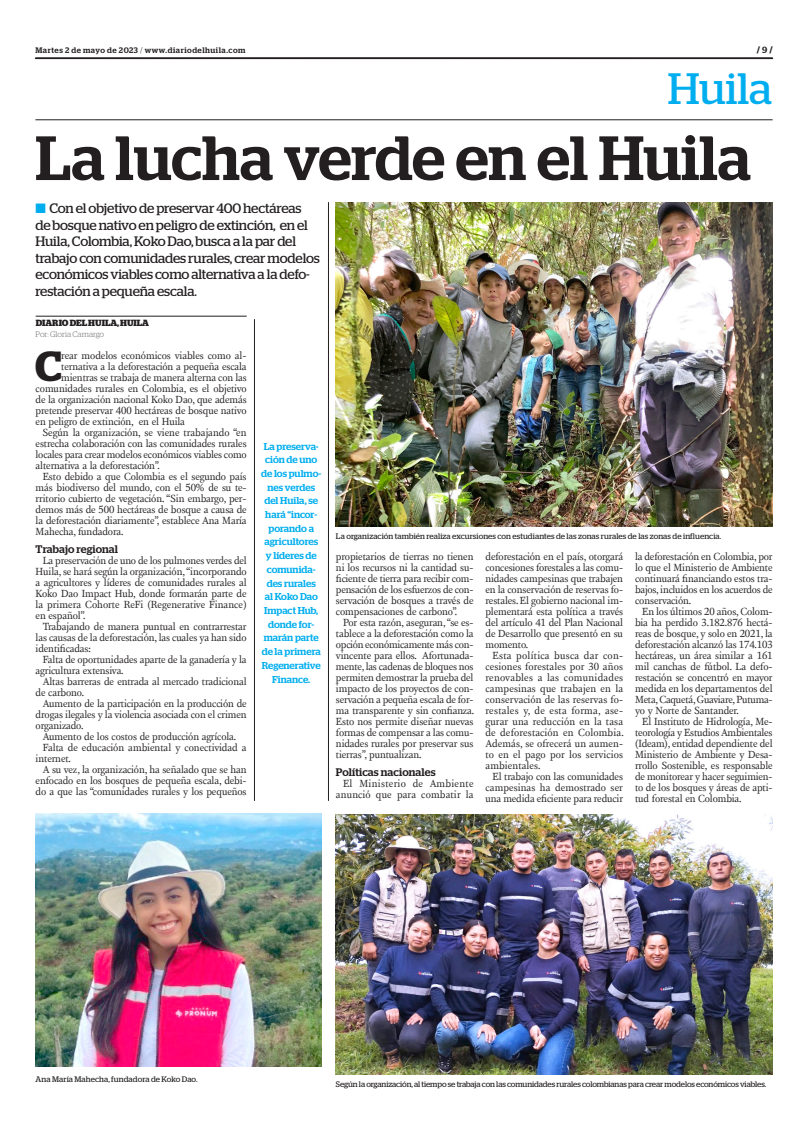
<style>
.page{position:relative;width:801px;height:1134px;background:#fff}
.page>*{position:absolute;margin:0;border:0;box-sizing:border-box;transform-origin:0 0}
.t1{font:500 62.4px "Stag";color:#231f20}
.t2{font:43.9px "Stag";color:#00aeef}
.t3{font:600 42px "Stag";color:#231f20}
.t4{font:13.7px/16.5px "Stag";letter-spacing:-.01em;color:#231f20}
.t5{font:500 11px "Stag";letter-spacing:.01em;color:#231f20}
.t6{font:10.6px/11px "New Fournier BP";letter-spacing:-.01em;color:#231f20;text-align:justify}
.t7{font:10.6px/11px "New Fournier BP";letter-spacing:.01em;color:#231f20;text-align:right}
.t8{font:500 10px/13.7px "Stag";letter-spacing:-.005em;color:#00aeef;text-align:center}
.t9{font:700 9px "Stag";color:#231f20}
.t10{font:8px "Stag";letter-spacing:-.005em;color:#231f20}
.t11{font:500 8px "Stag";letter-spacing:.065em;color:#231f20}
.t12{font:300 8px "Stag";letter-spacing:-.005em;color:#6c6d70}
.s1{font-weight:300}
.s2{font-weight:500}
.s3{color:#00aeef}
</style>
<div class="page">
<svg style="left:35px;top:58px;width:738px;height:1px"></svg>
<hr style="left:35px;top:120px;width:737px;height:1px;background:#231f20">
<img style="left:336px;top:202px;width:436px;height:324px">
<img style="left:36px;top:813px;width:286px;height:253px">
<img style="left:336px;top:814px;width:436px;height:261px">
<hr style="left:36px;top:316px;width:211px;height:1px;background:#231f20">
<hr style="left:254px;top:319px;width:1px;height:482px;background:#231f20">
<hr style="left:328px;top:202px;width:1px;height:599px;background:#231f20">
<p class="t11" style="left:35px;top:45px;width:211px">Martes 2 de mayo de 2023 <span class="s1">/</span> www.diariodelhuila.com</p>
<p class="t9" style="left:756px;top:45px;width:17px">/ <span class="s2">9</span> /</p>
<h2 class="t2" style="left:668px;top:63px;width:106px">Huila</h2>
<h1 class="t1" style="left:35px;top:121px;width:717px">La lucha verde en el Huila</h1>
<p class="t4" style="left:35px;top:200px;width:286px"><span class="s3">■</span> Con el objetivo de preservar 400 hectáreas de bosque nativo en peligro de extinción, en el Huila, Colombia, Koko Dao, busca a la par del trabajo con comunidades rurales, crear modelos económicos viables como alternativa a la defo&shy;restación a pequeña escala.</p>
<p class="t9" style="left:36px;top:318px;width:115px">DIARIO DEL HUILA, HUILA</p>
<p class="t12" style="left:36px;top:330px;width:70px">Por: Gloria Camargo</p>
<h3 class="t3" style="left:35px;top:342px;width:28px">C</h3>
<p class="t6" style="left:61px;top:350px;width:187px">rear modelos económicos viables como al-</p>
<p class="t6" style="left:61px;top:361px;width:187px">ternativa a la deforestación a pequeña escala</p>
<p class="t6" style="left:61px;top:372px;width:187px">mientras se trabaja de manera alterna con las</p>
<p class="t6" style="left:36px;top:383px;width:213px">comunidades rurales en Colombia, es el objetivo</p>
<p class="t6" style="left:36px;top:394px;width:212px">de la organización nacional Koko Dao, que además</p>
<p class="t6" style="left:36px;top:405px;width:212px">pretende preservar 400 hectáreas de bosque nativo</p>
<p class="t6" style="left:36px;top:416px;width:151px">en peligro de extinción, en el Huila</p>
<p class="t6" style="left:43px;top:427px;width:205px">Según la organización, se viene trabajando “en</p>
<p class="t6" style="left:36px;top:438px;width:212px">estrecha colaboración con las comunidades rurales</p>
<p class="t6" style="left:36px;top:449px;width:213px">locales para crear modelos económicos viables como</p>
<p class="t6" style="left:36px;top:460px;width:126px">alternativa a la deforestación”.</p>
<p class="t6" style="left:43px;top:471px;width:205px">Esto debido a que Colombia es el segundo país</p>
<p class="t6" style="left:36px;top:482px;width:212px">más biodiverso del mundo, con el 50% de su te-</p>
<p class="t6" style="left:36px;top:493px;width:212px">rritorio cubierto de vegetación. “Sin embargo, per-</p>
<p class="t6" style="left:36px;top:504px;width:212px">demos más de 500 hectáreas de bosque a causa de</p>
<p class="t6" style="left:36px;top:515px;width:212px">la deforestación diariamente”, establece Ana María</p>
<p class="t6" style="left:36px;top:526px;width:89px">Mahecha, fundadora.</p>
<p class="t5" style="left:36px;top:543px;width:84px">Trabajo regional</p>
<p class="t6" style="left:36px;top:555px;width:213px;text-indent:7px">La preservación de uno de los pulmones verdes del Huila, se hará según la organización, “incorporando a agricultores y líderes de comunidades rurales al Koko Dao Impact Hub, donde formarán parte de la primera Cohorte ReFi (Regenerative Finance) en español”.</p>
<p class="t6" style="left:36px;top:621px;width:212px;text-indent:7px">Trabajando de manera puntual en contrarrestar las causas de la deforestación, las cuales ya han sido identificadas:</p>
<p class="t6" style="left:36px;top:654px;width:212px;text-indent:7px">Falta de oportunidades aparte de la ganadería y la agricultura extensiva.</p>
<p class="t6" style="left:36px;top:676px;width:212px;text-indent:7px">Altas barreras de entrada al mercado tradicional de carbono.</p>
<p class="t6" style="left:36px;top:698px;width:213px;text-indent:7px">Aumento de la participación en la producción de drogas ilegales y la violencia asociada con el crimen organizado.</p>
<p class="t6" style="left:43px;top:731px;width:195px">Aumento de los costos de producción agrícola.</p>
<p class="t6" style="left:43px;top:742px;width:205px">Falta de educación ambiental y conectividad a</p>
<p class="t6" style="left:36px;top:753px;width:37px">internet.</p>
<p class="t6" style="left:43px;top:764px;width:205px">A su vez, la organización, ha señalado que se han</p>
<p class="t6" style="left:36px;top:775px;width:212px">enfocado en los bosques de pequeña escala, debi-</p>
<p class="t6" style="left:36px;top:786px;width:212px">do a que las “comunidades rurales y los pequeños</p>
<p class="t8" style="left:261px;top:439px;width:62px">La preserva&shy;ción de uno de los pulmo&shy;nes verdes del Huila, se hará “incor&shy;porando a agricultores y líderes de comunida&shy;des rurales<br>al Koko Dao<br>Impact Hub, donde for&shy;marán parte de la primera<br>Regenerative<br>Finance.</p>
<p class="t10" style="left:336px;top:531px;width:387px">La organización también realiza excursiones con estudiantes de las zonas rurales de las zonas de influencia.</p>
<p class="t6" style="left:485px;top:551px;width:139px">deforestación en el país, otorgará concesiones forestales a las comu&shy;nidades campesinas que trabajen en la conservación de reservas fo&shy;restales. El gobierno nacional im&shy;plementará esta política a través del artículo 41 del Plan Nacional de Desarrollo que presentó en su momento.</p>
<p class="t6" style="left:485px;top:650px;width:140px;text-indent:7px">Esta política busca dar con&shy;cesiones forestales por 30 años renovables a las comunidades campesinas que trabajen en la conservación de las reservas fo&shy;restales y, de esta forma, ase&shy;gurar una reducción en la tasa de deforestación en Colombia.<br>Además, se ofrecerá un aumen&shy;to en el pago por los servicios ambientales.</p>
<p class="t6" style="left:485px;top:771px;width:139px;text-indent:7px">El trabajo con las comunidades campesinas ha demostrado ser una medida eficiente para reducir</p>
<p class="t6" style="left:635px;top:551px;width:139px">la deforestación en Colombia, por lo que el Ministerio de Ambiente continuará financiando estos tra&shy;bajos, incluidos en los acuerdos de conservación.</p>
<p class="t6" style="left:635px;top:606px;width:139px;text-indent:7px">En los últimos 20 años, Colom&shy;bia ha perdido 3.182.876 hectá&shy;reas de bosque, y solo en 2021, la deforestación alcanzó las 174.103 hectáreas, un área similar a 161 mil canchas de fútbol. La defo&shy;restación se concentró en mayor medida en los departamentos del Meta, Caquetá, Guaviare, Putuma&shy;yo y Norte de Santander.</p>
<p class="t6" style="left:635px;top:716px;width:139px;text-indent:7px">El Instituto de Hidrología, Me&shy;teorología y Estudios Ambientales (Ideam), entidad dependiente del Ministerio de Ambiente y Desa&shy;rrollo Sostenible, es responsable de monitorear y hacer seguimien&shy;to de los bosques y áreas de apti&shy;tud forestal en Colombia.</p>
<p class="t6" style="left:336px;top:551px;width:139px">propietarios de tierras no tienen ni los recursos ni la cantidad su&shy;ficiente de tierra para recibir com&shy;pensación de los esfuerzos de con&shy;servación de bosques a través de compensaciones de carbono”.</p>
<p class="t6" style="left:336px;top:617px;width:140px;text-indent:7px">Por esta razón, aseguran, “se es&shy;tablece a la deforestación como la opción económicamente más con&shy;vincente para ellos. Afortunada&shy;mente, las cadenas de bloques nos permiten demostrar la prueba del impacto de los proyectos de con&shy;servación a pequeña escala de for&shy;ma transparente y sin confianza.<br>Esto nos permite diseñar nuevas formas de compensar a las comu&shy;nidades rurales por preservar sus tierras”, puntualizan.</p>
<p class="t5" style="left:336px;top:765px;width:101px">Políticas nacionales</p>
<p class="t7" style="left:336px;top:778px;width:139px">El Ministerio de Ambiente anunció que para combatir la</p>
<p class="t10" style="left:36px;top:1074px;width:163px">Ana María Mahecha, fundadora de Koko Dao.</p>
<p class="t10" style="left:336px;top:1080px;width:432px">Según la organización, al tiempo se trabaja con las comunidades rurales colombianas para crear modelos económicos viables.</p>
</div>
